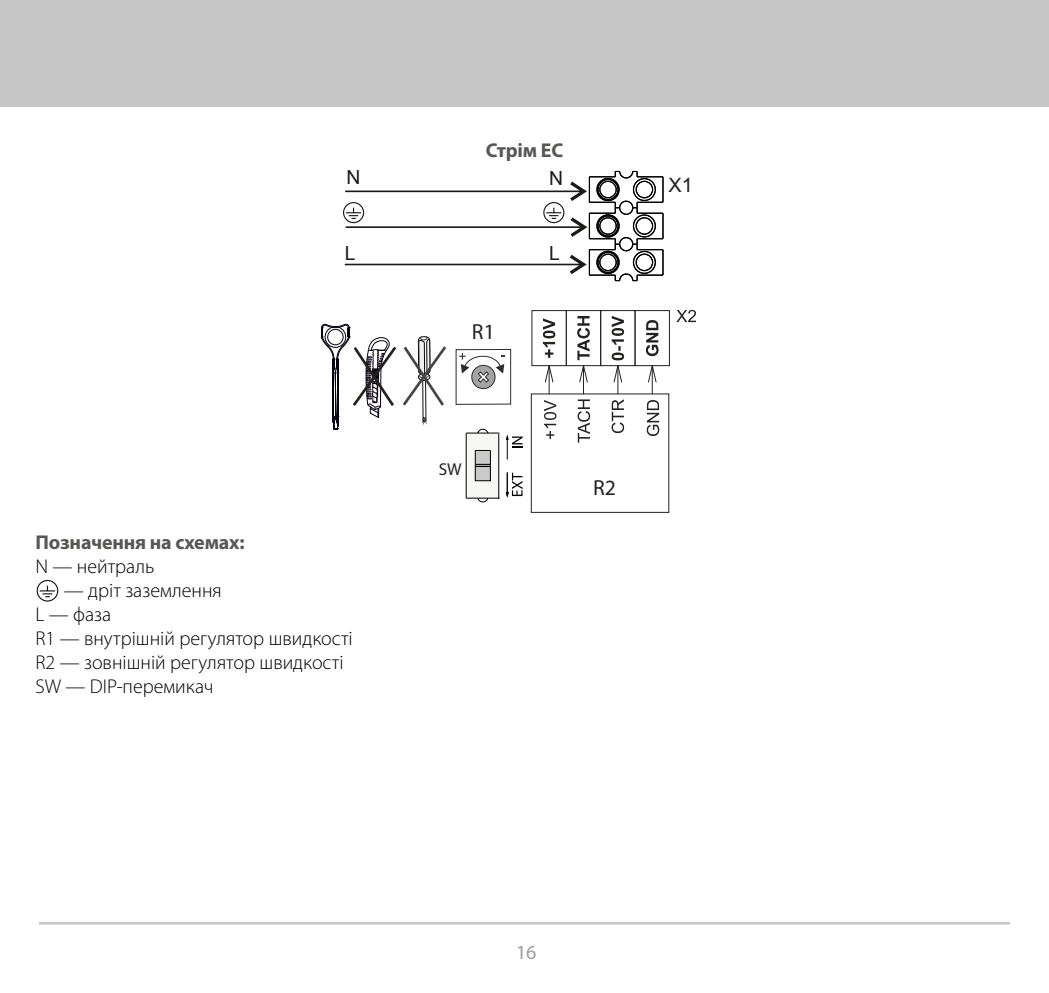
<style>
.page{position:relative;width:1049px;height:993px;background:#fff}
.page>*{position:absolute;margin:0;border:0;box-sizing:border-box;transform-origin:0 0}
.t1{font:21.75px "Myriad Pro";color:#222221}
.t2{font:300 20px/24px "Myriad Pro";color:#000}
.t3{font:700 20px "Myriad Pro";letter-spacing:-.01em;color:#575756}
.t4{font:20px "Myriad Pro";color:#9d9d9c}
.t5{font:19.75px "Arial";color:#231f20}
.t6{font:19.5px "Arial";color:#1a1a18}
.t7{font:17.25px "Myriad Pro";color:#222221}
</style>
<div class="page">
<div style="left:0;top:0;width:1049px;height:106px;background:#c6c6c6"></div>
<hr style="left:39px;top:921px;width:971px;height:3px;background:#c6c6c6">
<div style="left:635px;top:310px;width:35px;height:56px;border:1px solid #222221"></div>
<svg style="left:676px;top:310px;width:20px;height:12px"></svg>
<svg style="left:321px;top:170px;width:342px;height:332px"></svg>
<svg style="left:36px;top:579px;width:23px;height:23px"></svg>
<p class="t6" style="left:347px;top:164px;width:15px">N</p>
<p class="t6" style="left:345px;top:240px;width:12px">L</p>
<p class="t3" style="left:35px;top:528px;width:211px">Позначення на схемах:</p>
<p class="t2" style="left:35px;top:554px;width:120px">N — нейтраль</p>
<p class="t2" style="left:35px;top:578px;width:319px;text-indent:28px">— дріт заземлення<br>L — фаза<br>R1 — внутрішній регулятор швидкості<br>R2 — зовнішній регулятор швидкості<br>SW — DIP-перемикач</p>
<p class="t3" style="left:486px;top:137px;width:79px">Стрім EC</p>
<p class="t6" style="left:549px;top:165px;width:15px">N</p>
<p class="t5" style="left:668px;top:172px;width:26px">X1</p>
<p class="t1" style="left:472px;top:318px;width:24px">R1</p>
<p class="t6" style="left:549px;top:240px;width:12px">L</p>
<p class="t7" style="left:439px;top:458px;width:25px">SW</p>
<p class="t1" style="left:593px;top:474px;width:24px">R2</p>
<p class="t4" style="left:516px;top:939px;width:22px">16</p>
</div>
